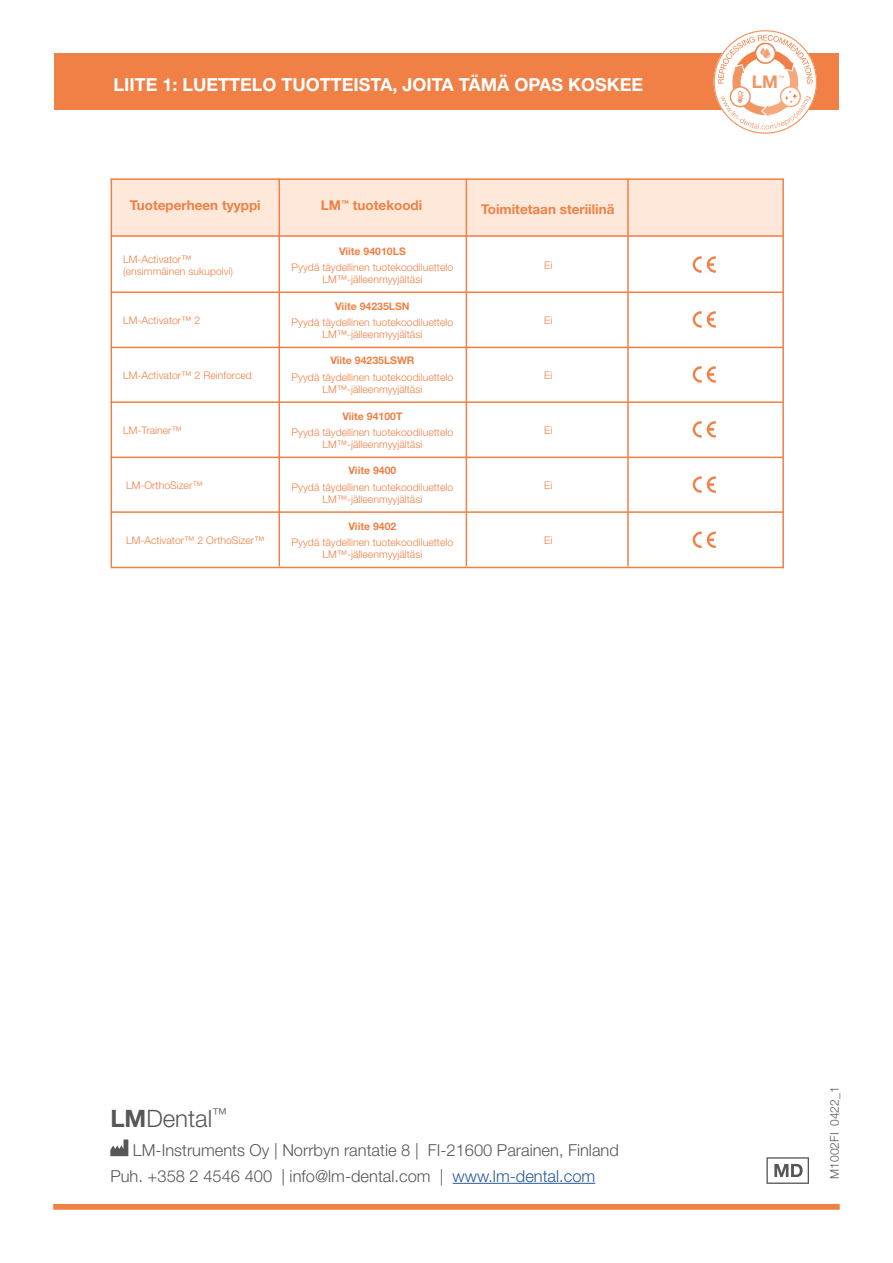
<style>
.page{position:relative;width:893px;height:1263px;background:#fff}
.page>*{position:absolute;margin:0;border:0;box-sizing:border-box;transform-origin:0 0}
.t1{font:300 24px "Helvetica Neue LT Pro";color:#575756}
.t2{font:700 18px "Helvetica Neue LT Pro";color:#fff}
.t3{font:700 17.4px "Helvetica Neue LT Pro";color:#f39561}
.t4{font:300 16.5px/25.5px "Helvetica Neue LT Pro";color:#575756}
.t5{font:700 13.5px "Helvetica Neue LT Pro";color:#f08046}
.t6{font:300 12px "Helvetica Neue LT Pro";color:#575756}
.t7{font:300 10.5px/12px "Helvetica Neue LT Pro";color:#f08046;text-align:center}
.t8{font:700 10.5px "Helvetica Neue LT Pro";color:#f08046}
.t9{font:300 6.3px "Helvetica Neue LT Pro";color:#f39561}
.s1{font-weight:700}
.s2{color:#275b9b}
</style>
<div class="page">
<div style="left:54px;top:54px;width:785px;height:56px;background:#f08046"></div>
<div style="left:111px;top:179px;width:672px;height:58px;background:#fde8da"></div>
<hr style="left:111px;top:235px;width:673px;height:2px;background:#f08046">
<hr style="left:279px;top:178px;width:1px;height:388px;background:#f08046">
<hr style="left:466px;top:178px;width:1px;height:388px;background:#f08046">
<hr style="left:627px;top:178px;width:2px;height:388px;background:#f08046">
<hr style="left:782px;top:178px;width:2px;height:390px;background:#f08046">
<hr style="left:111px;top:179px;width:1px;height:388px;background:#f08046">
<hr style="left:111px;top:291px;width:673px;height:2px;background:#f08046">
<hr style="left:111px;top:567px;width:673px;height:1px;background:#f08046">
<hr style="left:111px;top:401px;width:673px;height:2px;background:#f08046">
<hr style="left:111px;top:347px;width:673px;height:1px;background:#f08046">
<hr style="left:111px;top:457px;width:673px;height:1px;background:#f08046">
<hr style="left:111px;top:511px;width:673px;height:2px;background:#f08046">
<hr style="left:111px;top:178px;width:672px;height:2px;background:#f08046">
<svg style="left:693px;top:256px;width:23px;height:17px"></svg>
<svg style="left:693px;top:311px;width:23px;height:17px"></svg>
<svg style="left:693px;top:366px;width:23px;height:17px"></svg>
<svg style="left:693px;top:421px;width:23px;height:17px"></svg>
<svg style="left:693px;top:476px;width:23px;height:17px"></svg>
<svg style="left:693px;top:532px;width:23px;height:16px"></svg>
<svg style="left:53px;top:1204px;width:787px;height:6px;background:#f0854d"></svg>
<svg style="left:766px;top:1157px;width:43px;height:27px"></svg>
<hr style="left:453px;top:1183px;width:142px;height:1px;background:#275b9b">
<svg style="left:110px;top:1139px;width:18px;height:17px"></svg>
<svg style="left:714px;top:30px;width:103px;height:104px"></svg>
<h2 class="t2" style="left:113px;top:73px;width:531px">LIITE 1: LUETTELO TUOTTEISTA, JOITA TÄMÄ OPAS KOSKEE</h2>
<h3 class="t3" style="left:752px;top:71px;width:28px">LM</h3>
<p class="t9" style="left:778px;top:74px;width:8px">™</p>
<p class="t5" style="left:130px;top:197px;width:133px">Tuoteperheen tyyppi</p>
<p class="t5" style="left:321px;top:197px;width:103px">LM<sup>™</sup> tuotekoodi</p>
<p class="t5" style="left:481px;top:200px;width:135px">Toimitetaan steriilinä</p>
<p class="t7" style="left:123px;top:253px;width:111px;text-align:left">LM-Activator™ (ensimmäinen sukupolvi)</p>
<p class="t8" style="left:339px;top:244px;width:68px">Viite 94010LS</p>
<p class="t7" style="left:292px;top:261px;width:163px">Pyydä täydellinen tuotekoodiluettelo<br>LM™-jälleenmyyjältäsi</p>
<p class="t7" style="left:544px;top:259px;width:10px">Ei</p>
<p class="t7" style="left:123px;top:314px;width:79px">LM-Activator™ 2</p>
<p class="t8" style="left:335px;top:299px;width:76px">Viite 94235LSN</p>
<p class="t7" style="left:292px;top:316px;width:163px">Pyydä täydellinen tuotekoodiluettelo<br>LM™-jälleenmyyjältäsi</p>
<p class="t7" style="left:544px;top:314px;width:10px">Ei</p>
<p class="t7" style="left:123px;top:369px;width:130px">LM-Activator™ 2 Reinforced</p>
<p class="t8" style="left:330px;top:354px;width:86px">Viite 94235LSWR</p>
<p class="t7" style="left:292px;top:371px;width:163px">Pyydä täydellinen tuotekoodiluettelo<br>LM™-jälleenmyyjältäsi</p>
<p class="t7" style="left:544px;top:369px;width:10px">Ei</p>
<p class="t7" style="left:123px;top:424px;width:60px">LM-Trainer™</p>
<p class="t7" style="left:126px;top:479px;width:78px">LM-OrthoSizer™</p>
<p class="t8" style="left:342px;top:409px;width:62px">Viite 94100T</p>
<p class="t7" style="left:292px;top:426px;width:163px">Pyydä täydellinen tuotekoodiluettelo<br>LM™-jälleenmyyjältäsi</p>
<p class="t8" style="left:349px;top:464px;width:49px">Viite 9400</p>
<p class="t7" style="left:292px;top:481px;width:163px">Pyydä täydellinen tuotekoodiluettelo<br>LM™-jälleenmyyjältäsi</p>
<p class="t7" style="left:544px;top:424px;width:10px">Ei</p>
<p class="t7" style="left:544px;top:479px;width:10px">Ei</p>
<p class="t7" style="left:126px;top:534px;width:140px">LM-Activator™ 2 OrthoSizer™</p>
<p class="t8" style="left:349px;top:519px;width:49px">Viite 9402</p>
<p class="t7" style="left:292px;top:536px;width:163px">Pyydä täydellinen tuotekoodiluettelo<br>LM™-jälleenmyyjältäsi</p>
<p class="t7" style="left:544px;top:534px;width:10px">Ei</p>
<h1 class="t1" style="left:110px;top:1103px;width:118px"><span class="s1">LM</span>Dental<sup>™</sup></h1>
<h3 class="t4" style="left:110px;top:1137px;width:510px;text-indent:23px">LM-Instruments Oy | Norrbyn rantatie 8 | FI-21600 Parainen, Finland<br>Puh. +358 2 4546 400 | info@lm-dental.com | <span class="s2">www.lm-dental.com</span></h3>
<p class="t6" style="left:827px;top:1178px;width:93px;rotate:-90deg">M1002FI 0422_1</p>
</div>
